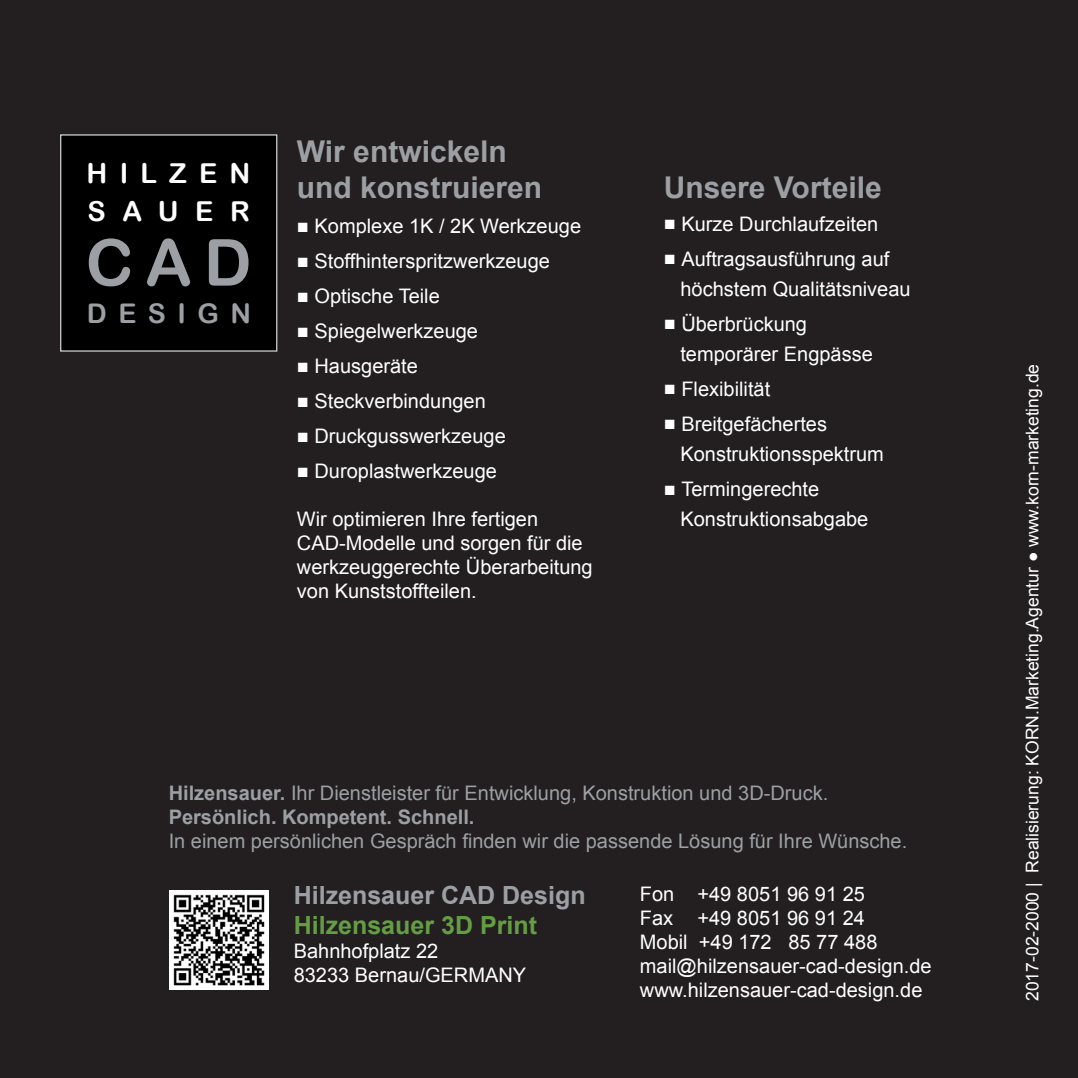
<style>
.page{position:relative;width:1078px;height:1078px;background:#fff}
.page>*{position:absolute;margin:0;border:0;box-sizing:border-box;transform-origin:0 0}
.t1{font:64.75px "Arial Rounded MT Bold";color:#9ca0a4}
.t2{font:700 30px "Arial";color:#9ca0a4}
.t3{font:27.5px "Arial Rounded MT Bold";letter-spacing:.445em;color:#fff}
.t4{font:27px "Arial Rounded MT Bold";letter-spacing:.425em;color:#9ca0a4}
.t5{font:700 25px "Arial";color:#9ca0a4}
.t6{font:700 25px "Arial";color:#649d43}
.t7{font:20px/30px "Arial";color:#fff}
.t8{font:20px "Arial";color:#9ca0a4}
.t9{font:700 20px "Arial";color:#9ca0a4}
.t10{font:17.5px "Arial";color:#fff}
.s1{font-weight:700}
</style>
<div class="page">
<div style="left:0;top:0;width:1077px;height:1077px;background:#231f20"></div>
<div style="left:61px;top:135px;width:216px;height:216px;background:#000"></div>
<div style="left:60px;top:134px;width:217px;height:217px;border:1px solid #d1d2d4"></div>
<img style="left:169px;top:890px;width:99px;height:99px">
<p class="t3" style="left:87px;top:157px;width:165px">HILZEN</p>
<p class="t3" style="left:87px;top:195px;width:164px">SAUER</p>
<p class="t1" style="left:85px;top:224px;width:168px">CAD</p>
<p class="t4" style="left:87px;top:297px;width:165px">DESIGN</p>
<p class="t2" style="left:297px;top:131px;width:211px">Wir entwickeln</p>
<p class="t2" style="left:297px;top:167px;width:247px">und konstruieren</p>
<p class="t7" style="left:297px;top:211px;width:286px">■ Komplexe 1K / 2K Werkzeuge</p>
<p class="t7" style="left:297px;top:246px;width:254px">■ Stoffhinterspritzwerkzeuge</p>
<p class="t7" style="left:297px;top:281px;width:144px">■ Optische Teile</p>
<p class="t7" style="left:297px;top:316px;width:183px">■ Spiegelwerkzeuge</p>
<p class="t7" style="left:297px;top:351px;width:123px">■ Hausgeräte</p>
<p class="t7" style="left:297px;top:386px;width:190px">■ Steckverbindungen</p>
<p class="t7" style="left:297px;top:421px;width:210px">■ Druckgusswerkzeuge</p>
<p class="t7" style="left:297px;top:456px;width:201px">■ Duroplastwerkzeuge</p>
<p class="t7" style="left:297px;top:504px;width:243px">Wir optimieren Ihre fertigen</p>
<p class="t7" style="left:297px;top:528px;width:287px">CAD-Modelle und sorgen für die</p>
<p class="t7" style="left:297px;top:552px;width:297px">werkzeuggerechte Überarbeitung</p>
<p class="t7" style="left:297px;top:576px;width:181px">von Kunststoffteilen.</p>
<p class="t2" style="left:663px;top:167px;width:219px">Unsere Vorteile</p>
<p class="t7" style="left:663px;top:209px;width:216px">■ Kurze Durchlaufzeiten</p>
<p class="t7" style="left:680px;top:244px;width:232px;text-indent:-17px">■ Auftragsausführung auf höchstem Qualitätsniveau</p>
<p class="t7" style="left:680px;top:309px;width:194px;text-indent:-17px">■ Überbrückung temporärer Engpässe</p>
<p class="t7" style="left:663px;top:374px;width:108px">■ Flexibilität</p>
<p class="t7" style="left:663px;top:409px;width:165px">■ Breitgefächertes</p>
<p class="t7" style="left:680px;top:439px;width:205px">Konstruktionsspektrum</p>
<p class="t7" style="left:680px;top:474px;width:189px;text-indent:-17px">■ Termingerechte<br>Konstruktionsabgabe</p>
<p class="t8" style="left:169px;top:779px;width:661px"><span class="s1">Hilzensauer.</span> Ihr Dienstleister für Entwicklung, Konstruktion und 3D-Druck.</p>
<p class="t9" style="left:169px;top:803px;width:307px">Persönlich. Kompetent. Schnell.</p>
<p class="t8" style="left:169px;top:827px;width:740px">In einem persönlichen Gespräch finden wir die passende Lösung für Ihre Wünsche.</p>
<p class="t5" style="left:294px;top:878px;width:293px">Hilzensauer CAD Design</p>
<p class="t6" style="left:294px;top:908px;width:245px">Hilzensauer 3D Print</p>
<p class="t7" style="left:294px;top:936px;width:146px">Bahnhofplatz 22</p>
<p class="t7" style="left:294px;top:960px;width:234px">83233 Bernau/GERMANY</p>
<p class="t7" style="left:639px;top:878px;width:226px">Fon +49 8051 96 91 25</p>
<p class="t7" style="left:639px;top:902px;width:226px">Fax +49 8051 96 91 24</p>
<p class="t7" style="left:639px;top:926px;width:239px">Mobil +49 172 85 77 488</p>
<p class="t7" style="left:639px;top:950px;width:293px">mail@hilzensauer-cad-design.de</p>
<p class="t7" style="left:639px;top:974px;width:284px">www.hilzensauer-cad-design.de</p>
<p class="t10" style="left:1020px;top:1000px;width:638px;rotate:-90deg">2017-02-2000 | Realisierung: KORN.Marketing.Agentur ● www.korn-marketing.de</p>
</div>
